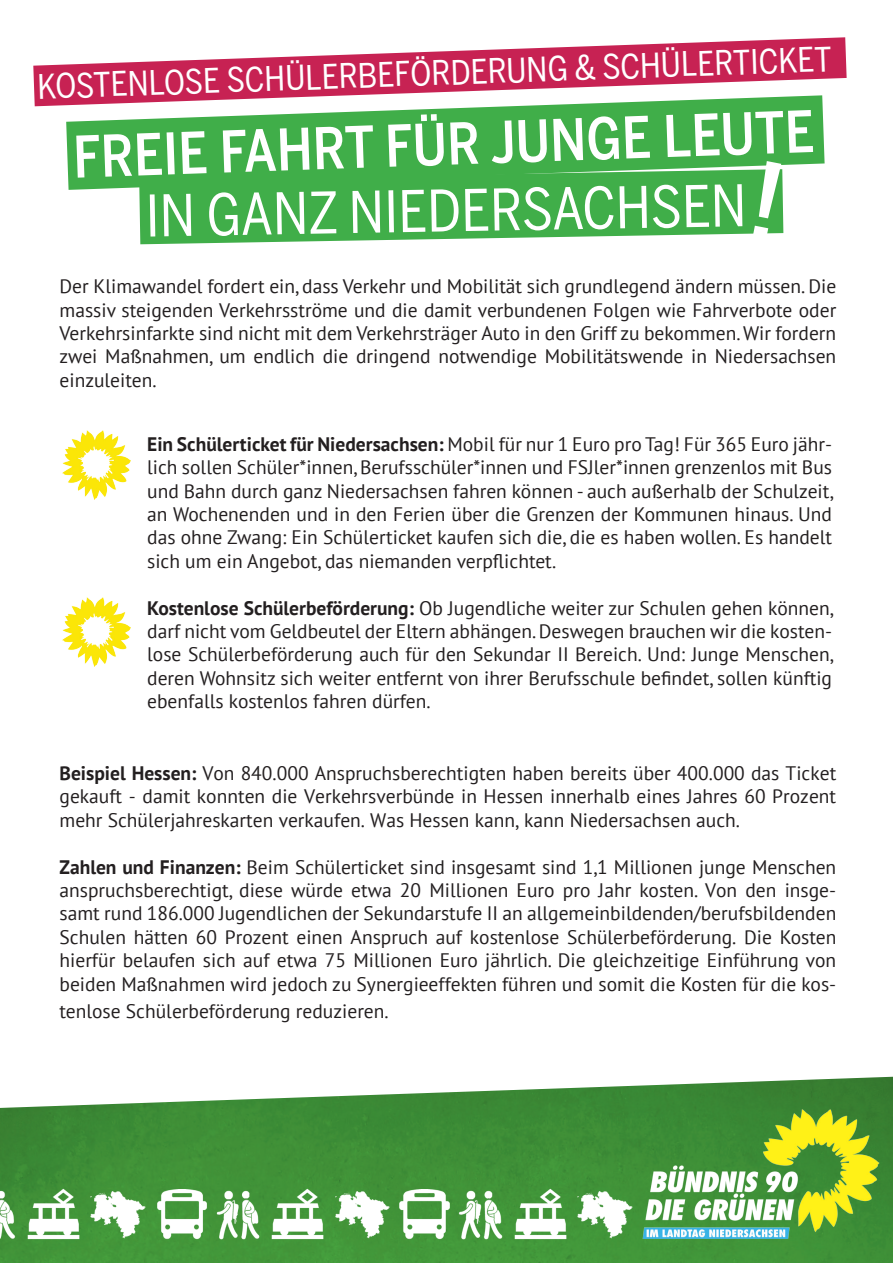
<style>
.page{position:relative;width:893px;height:1263px;background:#fff}
.page>*{position:absolute;margin:0;border:0;box-sizing:border-box;transform-origin:0 0}
.t1{font:500 56.85px "Benton Sans Cond";color:#fff}
.t2{font:56.85px "Benton Sans Cond";color:#fff}
.t3{font:33.6px "Benton Sans Cond";color:#fff}
.t4{font:19.5px/23.4px "PT Sans";color:#231f20;text-align:justify}
.s1{font-weight:700}
</style>
<div class="page">
<img style="left:0;top:1077px;width:893px;height:186px">
<svg style="left:33px;top:37px;width:814px;height:69px;fill:#c72253"></svg>
<svg style="left:139px;top:190px;width:644px;height:54px;background:#52b55a"></svg>
<svg style="left:66px;top:95px;width:759px;height:95px;background:#5fb764"></svg>
<img style="left:622px;top:1088px;width:271px;height:171px">
<img style="left:63px;top:431px;width:68px;height:69px">
<img style="left:20px;top:1185px;width:66px;height:57px">
<img style="left:0;top:1190px;width:22px;height:49px">
<img style="left:84px;top:1186px;width:67px;height:57px">
<img style="left:153px;top:1189px;width:58px;height:51px">
<img style="left:265px;top:1185px;width:66px;height:57px">
<img style="left:209px;top:1190px;width:58px;height:49px">
<img style="left:328px;top:1186px;width:68px;height:57px">
<img style="left:396px;top:1189px;width:111px;height:51px">
<img style="left:507px;top:1185px;width:66px;height:57px">
<img style="left:571px;top:1186px;width:67px;height:57px">
<img style="left:63px;top:597px;width:68px;height:70px">
<svg style="left:752px;top:161px;width:29px;height:80px;background:#5bb963"></svg>
<h2 class="t3" style="left:37px;top:67px;width:796px;rotate:-2deg">KOSTENLOSE SCHÜLERBEFÖRDERUNG &amp; SCHÜLERTICKET</h2>
<h1 class="t1" style="left:72px;top:124px;width:743px;rotate:-2deg">FREIE FAHRT FÜR JUNGE LEUTE</h1>
<h1 class="t2" style="left:145px;top:183px;width:602px;rotate:-1deg">IN GANZ NIEDERSACHSEN</h1>
<p class="t4" style="left:60px;top:274px;width:778px">Der Klimawandel fordert ein, dass Verkehr und Mobilität sich grundlegend ändern müssen. Die massiv steigenden Verkehrsströme und die damit verbundenen Folgen wie Fahrverbote oder Verkehrsinfarkte sind nicht mit dem Verkehrsträger Auto in den Griff zu bekommen. Wir fordern zwei Maßnahmen, um endlich die dringend notwendige Mobilitätswende in Niedersachsen einzuleiten.</p>
<p class="t4" style="left:147px;top:432px;width:688px"><span class="s1">Ein Schülerticket für Niedersachsen:</span> Mobil für nur 1 Euro pro Tag! Für 365 Euro jähr&shy;lich sollen Schüler*innen, Berufsschüler*innen und FSJler*innen grenzenlos mit Bus und Bahn durch ganz Niedersachsen fahren können - auch außerhalb der Schulzeit, an Wochenenden und in den Ferien über die Grenzen der Kommunen hinaus. Und das ohne Zwang: Ein Schülerticket kaufen sich die, die es haben wollen. Es handelt sich um ein Angebot, das niemanden verpflichtet.</p>
<p class="t4" style="left:147px;top:596px;width:688px"><span class="s1">Kostenlose Schülerbeförderung:</span> Ob Jugendliche weiter zur Schulen gehen können, darf nicht vom Geldbeutel der Eltern abhängen. Deswegen brauchen wir die kosten&shy;lose Schülerbeförderung auch für den Sekundar II Bereich. Und: Junge Menschen, deren Wohnsitz sich weiter entfernt von ihrer Berufsschule befindet, sollen künftig ebenfalls kostenlos fahren dürfen.</p>
<p class="t4" style="left:60px;top:761px;width:778px"><span class="s1">Beispiel Hessen:</span> Von 840.000 Anspruchsberechtigten haben bereits über 400.000 das Ticket gekauft - damit konnten die Verkehrsverbünde in Hessen innerhalb eines Jahres 60 Prozent mehr Schülerjahreskarten verkaufen. Was Hessen kann, kann Niedersachsen auch.</p>
<p class="t4" style="left:60px;top:854px;width:778px"><span class="s1">Zahlen und Finanzen:</span> Beim Schülerticket sind insgesamt sind 1,1 Millionen junge Menschen anspruchsberechtigt, diese würde etwa 20 Millionen Euro pro Jahr kosten. Von den insge&shy;samt rund 186.000 Jugendlichen der Sekundarstufe II an allgemeinbildenden/berufsbildenden Schulen hätten 60 Prozent einen Anspruch auf kostenlose Schülerbeförderung. Die Kosten hierfür belaufen sich auf etwa 75 Millionen Euro jährlich. Die gleichzeitige Einführung von beiden Maßnahmen wird jedoch zu Synergieeffekten führen und somit die Kosten für die kos-</p>
<p class="t4" style="left:60px;top:998px;width:331px">tenlose Schülerbeförderung reduzieren.</p>
</div>
